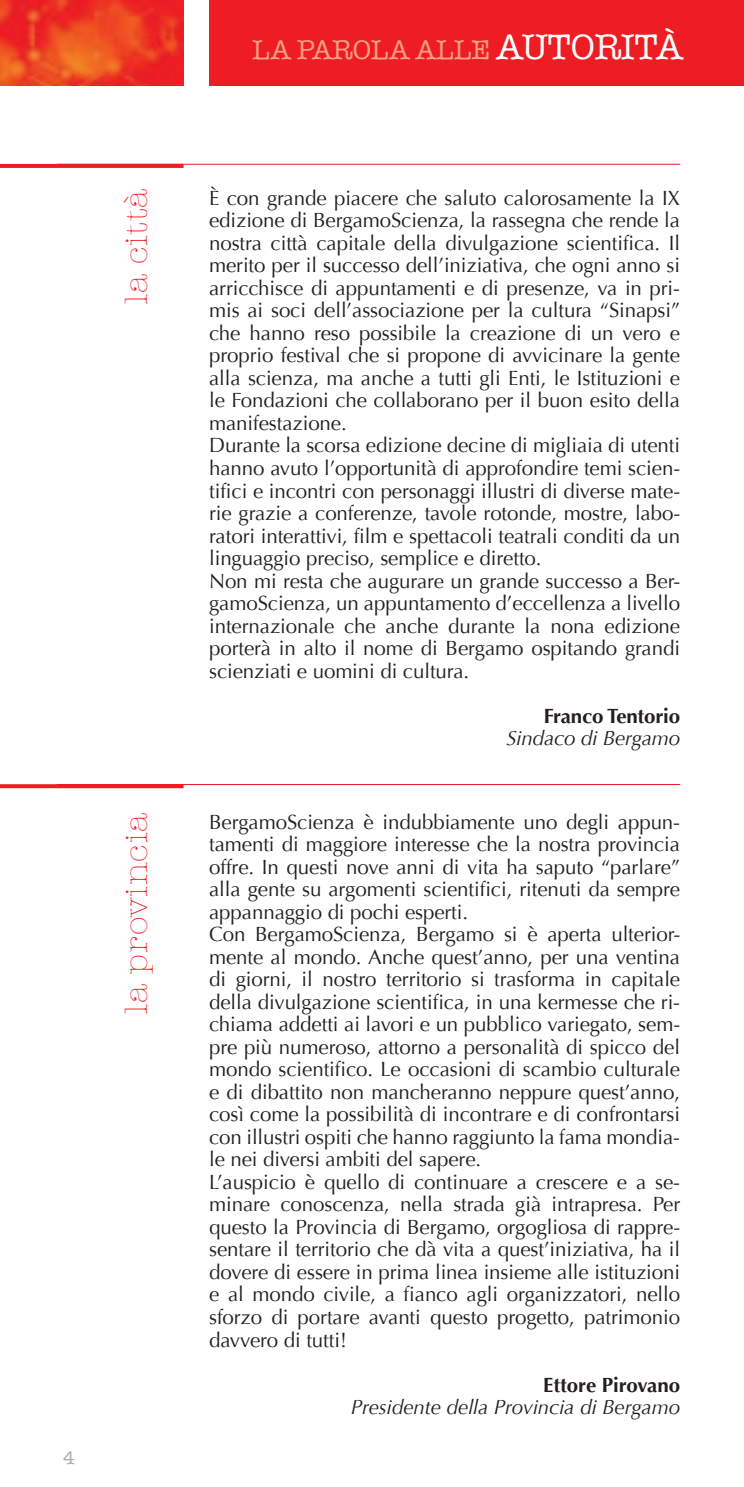
<style>
.page{position:relative;width:744px;height:1487px;background:#fff}
.page>*{position:absolute;margin:0;border:0;box-sizing:border-box;transform-origin:0 0}
.t1{font:300 32.5px "American Typewriter";color:#ee1d23;scale:1.04 1}
.t2{font:27.5px "American Typewriter";letter-spacing:-.01em;color:#f69f83}
.t3{font:20.5px/22.5px "Optima";letter-spacing:-.005em;color:#231f20}
.t4{font:italic 20.5px "Optima";letter-spacing:-.005em;color:#231f20}
.t5{font:700 20.5px "Optima";letter-spacing:-.01em;color:#231f20}
.t6{font:18.5px "American Typewriter";color:#a8a9ad}
.s1{font-size:36px;color:#fff}
</style>
<div class="page">
<div style="left:209px;top:0;width:534px;height:86px;background:#ee1d23"></div>
<img style="left:0;top:0;width:183px;height:86px">
<hr style="left:57px;top:164px;width:622px;height:1px;background:#ee1d23">
<svg style="left:0;top:164px;width:183px;height:4px"></svg>
<hr style="left:57px;top:784px;width:622px;height:1px;background:#ee1d23">
<hr style="left:0;top:784px;width:183px;height:4px;background:#ee1d23">
<h1 class="t1" style="left:112px;top:304px;width:112px;rotate:-90deg">la città</h1>
<h1 class="t1" style="left:112px;top:1013px;width:194px;rotate:-90deg">la provincia</h1>
<p class="t6" style="left:63px;top:1443px;width:13px">4</p>
<h2 class="t2" style="left:252px;top:29px;width:433px">LA PAROLA ALLE <span class="s1">AUTORITÀ</span></h2>
<p class="t3" style="left:209px;top:187px;width:472px">È con grande piacere che saluto calorosamente la IX edizione di BergamoScienza, la rassegna che rende la nostra città capitale della divulgazione scientifica. Il merito per il successo dell’iniziativa, che ogni anno si arricchisce di appuntamenti e di presenze, va in pri&shy;mis ai soci dell’associazione per la cultura “Sinapsi” che hanno reso possibile la creazione di un vero e proprio festival che si propone di avvicinare la gente alla scienza, ma anche a tutti gli Enti, le Istituzioni e le Fondazioni che collaborano per il buon esito della manifestazione.<br>Durante la scorsa edizione decine di migliaia di utenti hanno avuto l’opportunità di approfondire temi scien&shy;tifici e incontri con personaggi illustri di diverse mate&shy;rie grazie a conferenze, tavole rotonde, mostre, labo&shy;ratori interattivi, film e spettacoli teatrali conditi da un linguaggio preciso, semplice e diretto.<br>Non mi resta che augurare un grande successo a Ber&shy;gamoScienza, un appuntamento d’eccellenza a livello internazionale che anche durante la nona edizione porterà in alto il nome di Bergamo ospitando grandi scienziati e uomini di cultura.</p>
<p class="t5" style="left:543px;top:704px;width:138px">Franco Tentorio</p>
<p class="t4" style="left:506px;top:726px;width:175px">Sindaco di Bergamo</p>
<p class="t3" style="left:209px;top:810px;width:472px">BergamoScienza è indubbiamente uno degli appun&shy;tamenti di maggiore interesse che la nostra provincia offre. In questi nove anni di vita ha saputo “parlare” alla gente su argomenti scientifici, ritenuti da sempre appannaggio di pochi esperti.<br>Con BergamoScienza, Bergamo si è aperta ulterior&shy;mente al mondo. Anche quest’anno, per una ventina di giorni, il nostro territorio si trasforma in capitale della divulgazione scientifica, in una kermesse che ri&shy;chiama addetti ai lavori e un pubblico variegato, sem&shy;pre più numeroso, attorno a personalità di spicco del mondo scientifico. Le occasioni di scambio culturale e di dibattito non mancheranno neppure quest’anno, così come la possibilità di incontrare e di confrontarsi con illustri ospiti che hanno raggiunto la fama mondia&shy;le nei diversi ambiti del sapere.<br>L’auspicio è quello di continuare a crescere e a se&shy;minare conoscenza, nella strada già intrapresa. Per questo la Provincia di Bergamo, orgogliosa di rappre&shy;sentare il territorio che dà vita a quest’iniziativa, ha il dovere di essere in prima linea insieme alle istituzioni e al mondo civile, a fianco agli organizzatori, nello sforzo di portare avanti questo progetto, patrimonio davvero di tutti!</p>
<p class="t5" style="left:543px;top:1372px;width:138px">Ettore Pirovano</p>
<p class="t4" style="left:350px;top:1395px;width:331px">Presidente della Provincia di Bergamo</p>
</div>
